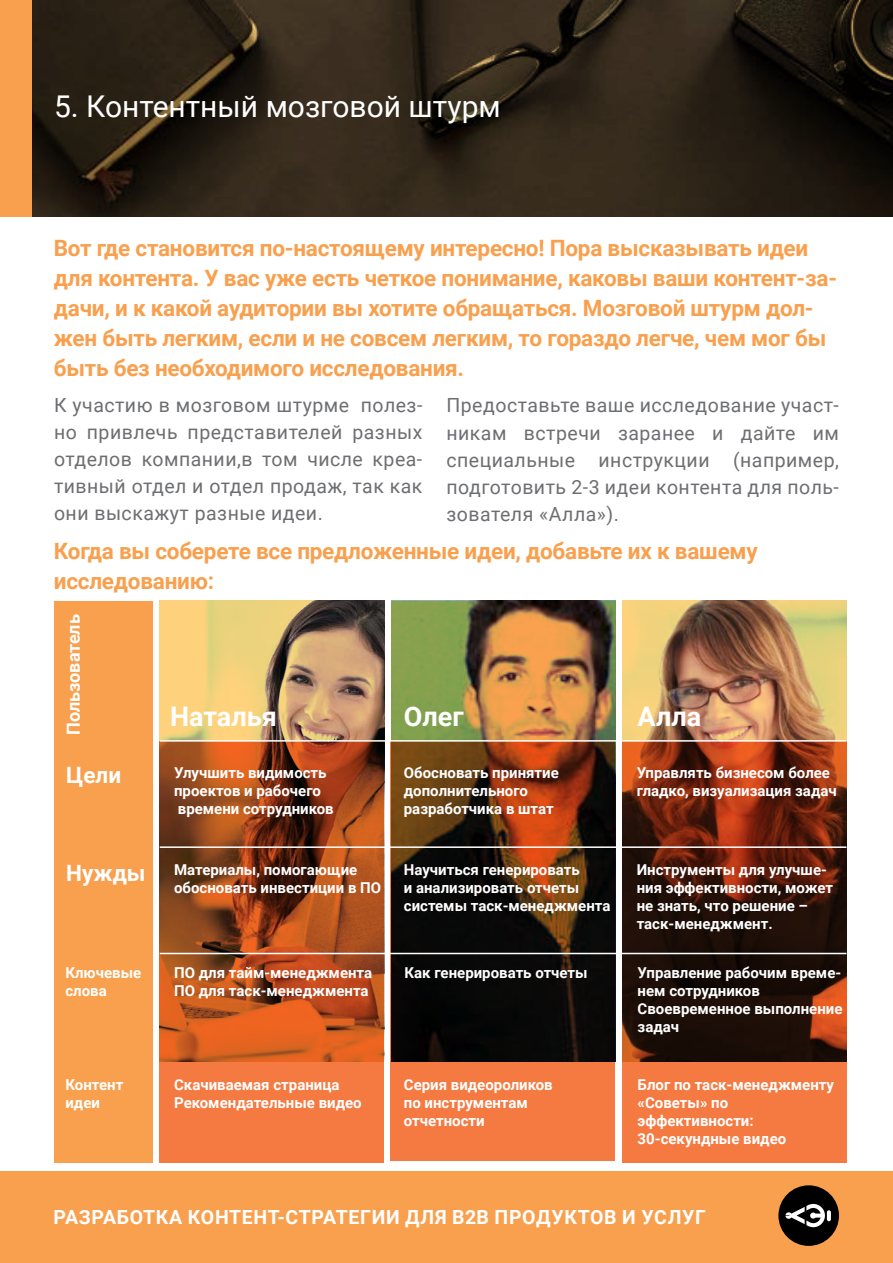
<style>
.page{position:relative;width:893px;height:1263px;background:#fff}
.page>*{position:absolute;margin:0;border:0;box-sizing:border-box;transform-origin:0 0}
.t1{font:30px "Roboto";color:#fff}
.t2{font:700 27px "Roboto";color:#fff}
.t3{font:700 22.5px/30px "Roboto";letter-spacing:-.01em;color:#f9a04e}
.t4{font:700 22.5px "Roboto";color:#fff}
.t5{font:19.5px/27px "Roboto";letter-spacing:.025em;color:#6d6e71;text-align:justify}
.t6{font:700 19.5px "Roboto";letter-spacing:.035em;color:#fff}
.t7{font:700 18px "Roboto";color:#fff}
.t8{font:700 15px/18px "Roboto";color:#fff}
</style>
<div class="page">
<svg style="left:31px;top:0;width:862px;height:216px;background:#2c2216"></svg>
<div style="left:0;top:0;width:31px;height:216px;background:#f9a04e"></div>
<div style="left:0;top:1172px;width:893px;height:91px;background:#f9a04e"></div>
<svg style="left:622px;top:600px;width:224px;height:140px;background:#bb9360"></svg>
<svg style="left:391px;top:602px;width:224px;height:460px;background:#998244"></svg>
<div style="left:54px;top:600px;width:99px;height:562px;background:#f9a04e"></div>
<svg style="left:160px;top:600px;width:224px;height:140px;background:#cba96e"></svg>
<svg style="left:160px;top:742px;width:224px;height:420px;background:#b45424"></svg>
<svg style="left:390px;top:742px;width:224px;height:419px;background:#633219"></svg>
<svg style="left:622px;top:742px;width:224px;height:420px;background:#733218"></svg>
<hr style="left:160px;top:740px;width:686px;height:2px;background:#fff">
<hr style="left:160px;top:846px;width:686px;height:2px;background:#fff">
<hr style="left:160px;top:953px;width:686px;height:1px;background:#fff">
<div style="left:778px;top:1185px;width:61px;height:61px;background:#000;border-radius:50%"></div>
<svg style="left:827px;top:1210px;width:4px;height:11px"></svg>
<svg style="left:785px;top:1204px;width:40px;height:23px"></svg>
<h1 class="t1" style="left:54px;top:85px;width:448px">5. Контентный мозговой штурм</h1>
<p class="t3" style="left:54px;top:232px;width:785px">Вот где становится по-настоящему интересно! Пора высказывать идеи для контента. У вас уже есть четкое понимание, каковы ваши контент-за&shy;дачи, и к какой аудитории вы хотите обращаться. Мозговой штурм дол&shy;жен быть легким, если и не совсем легким, то гораздо легче, чем мог бы быть без необходимого исследования.</p>
<h3 class="t5" style="left:54px;top:391px;width:370px">К участию в мозговом штурме полез&shy;но привлечь представителей разных отделов компании,в том числе креа&shy;тивный отдел и отдел продаж, так как они выскажут разные идеи.</h3>
<h3 class="t5" style="left:446px;top:391px;width:394px">Предоставьте ваше исследование участ&shy;никам встречи заранее и дайте им специальные инструкции (например, подготовить 2-3 идеи контента для поль&shy;зователя «Алла»).</h3>
<h3 class="t3" style="left:54px;top:535px;width:705px">Когда вы соберете все предложенные идеи, добавьте их к вашему исследованию:</h3>
<p class="t7" style="left:61px;top:735px;width:122px;rotate:-90deg">Пользователь</p>
<h2 class="t2" style="left:170px;top:697px;width:108px">Наталья</h2>
<h2 class="t2" style="left:404px;top:697px;width:61px">Олег</h2>
<h2 class="t2" style="left:638px;top:697px;width:65px">Алла</h2>
<h3 class="t4" style="left:66px;top:759px;width:56px">Цели</h3>
<p class="t8" style="left:174px;top:763px;width:161px">Улучшить видимость проектов и рабочего времени сотрудников</p>
<p class="t8" style="left:404px;top:763px;width:156px">Обосновать принятие дополнительного разработчика в штат</p>
<p class="t8" style="left:637px;top:763px;width:202px">Управлять бизнесом более гладко, визуализация задач</p>
<h3 class="t4" style="left:66px;top:857px;width:81px">Нужды</h3>
<p class="t8" style="left:174px;top:860px;width:209px">Материалы, помогающие обосновать инвестиции в ПО</p>
<p class="t8" style="left:404px;top:860px;width:208px">Научиться генерировать<br>и анализировать отчеты системы таск-менеджмента</p>
<p class="t8" style="left:637px;top:860px;width:198px">Инструменты для улучше&shy;ния эффективности, может не знать, что решение – таск-менеджмент.</p>
<p class="t8" style="left:65px;top:963px;width:77px">Ключевые слова</p>
<p class="t8" style="left:174px;top:963px;width:200px">ПО для тайм-менеджмента<br>ПО для таск-менеджмента</p>
<p class="t8" style="left:405px;top:963px;width:185px">Как генерировать отчеты</p>
<p class="t8" style="left:638px;top:963px;width:206px">Управление рабочим време&shy;нем сотрудников<br>Своевременное выполнение задач</p>
<p class="t8" style="left:65px;top:1075px;width:59px">Контент идеи</p>
<p class="t8" style="left:174px;top:1075px;width:189px">Скачиваемая страница<br>Рекомендательные видео</p>
<p class="t8" style="left:404px;top:1075px;width:150px">Серия видеороликов по инструментам отчетности</p>
<p class="t8" style="left:638px;top:1075px;width:198px">Блог по таск-менеджменту «Советы» по эффективности:<br>30-секундные видео</p>
<h3 class="t6" style="left:53px;top:1203px;width:654px">РАЗРАБОТКА КОНТЕНТ-СТРАТЕГИИ ДЛЯ B2B ПРОДУКТОВ И УСЛУГ</h3>
</div>
